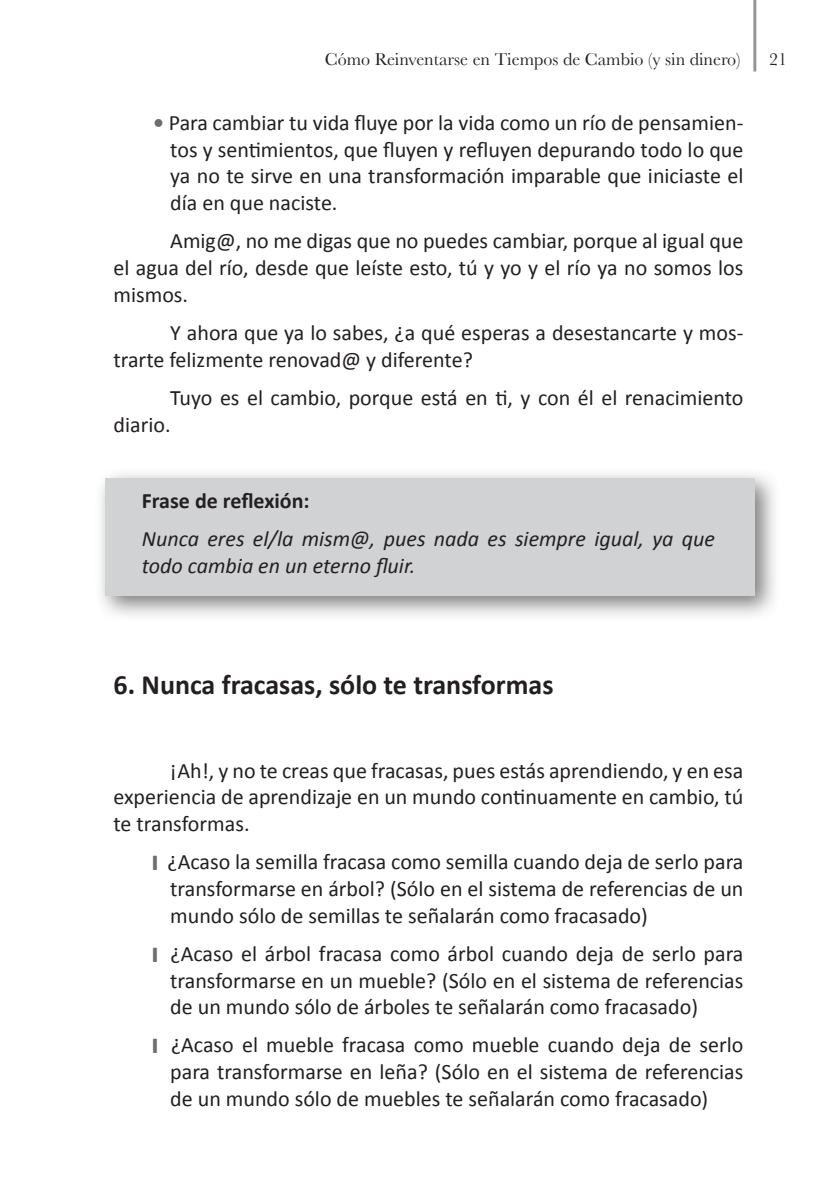
<style>
.page{position:relative;width:840px;height:1191px;background:#fff}
.page>*{position:absolute;margin:0;border:0;box-sizing:border-box;transform-origin:0 0}
.t1{font:700 28px "Calibri";color:#231f20}
.t2{font:22px/26.8px "Calibri";color:#231f20;text-align:justify}
.t3{font:italic 22px/26.8px "Calibri";color:#231f20}
.t4{font:700 22px "Calibri";color:#231f20}
.t5{font:18px "Baskerville";color:#231f20}
.s1{font-weight:700;color:#6c6d70}
.s2{font-weight:700;font-size:16px;color:#6c6d70}
</style>
<div class="page">
<hr style="left:753px;top:0;width:3px;height:71px;background:#939598">
<div style="left:93px;top:466px;width:687px;height:155px;background:#231f20;opacity:.6"></div>
<div style="left:105px;top:478px;width:649px;height:117px;background:#d1d2d4"></div>
<p class="t5" style="left:324px;top:48px;width:417px">Cómo Reinventarse en Tiempos de Cambio (y sin dinero)</p>
<p class="t5" style="left:768px;top:48px;width:19px">21</p>
<p class="t2" style="left:170px;top:108px;width:574px;text-indent:-17px"><span class="s1">•</span> Para cambiar tu vida fluye por la vida como un río de pensamien&shy;tos y sentimientos, que fluyen y refluyen depurando todo lo que ya no te sirve en una transformación imparable que iniciaste el día en que naciste.</p>
<p class="t2" style="left:113px;top:226px;width:631px;text-indent:57px">Amig@, no me digas que no puedes cambiar, porque al igual que el agua del río, desde que leíste esto, tú y yo y el río ya no somos los mismos.</p>
<p class="t2" style="left:113px;top:318px;width:631px;text-indent:57px">Y ahora que ya lo sabes, ¿a qué esperas a desestancarte y mos&shy;trarte felizmente renovad@ y diferente?</p>
<p class="t2" style="left:113px;top:383px;width:631px;text-indent:57px">Tuyo es el cambio, porque está en ti, y con él el renacimiento diario.</p>
<p class="t4" style="left:142px;top:487px;width:169px">Frase de reflexión:</p>
<p class="t3" style="left:142px;top:524px;width:574px">Nunca eres el/la mism@, pues nada es siempre igual, ya que todo cambia en un eterno fluir.</p>
<p class="t1" style="left:113px;top:667px;width:441px">6. Nunca fracasas, sólo te transformas</p>
<p class="t2" style="left:113px;top:756px;width:631px;text-indent:57px">¡Ah!, y no te creas que fracasas, pues estás aprendiendo, y en esa experiencia de aprendizaje en un mundo continuamente en cambio, tú te transformas.</p>
<p class="t2" style="left:170px;top:847px;width:574px;text-indent:-23px"><span class="s2">|</span> ¿Acaso la semilla fracasa como semilla cuando deja de serlo para transformarse en árbol? (Sólo en el sistema de referencias de un mundo sólo de semillas te señalarán como fracasado)</p>
<p class="t2" style="left:170px;top:939px;width:574px;text-indent:-23px"><span class="s2">|</span> ¿Acaso el árbol fracasa como árbol cuando deja de serlo para transformarse en un mueble? (Sólo en el sistema de referencias de un mundo sólo de árboles te señalarán como fracasado)</p>
<p class="t2" style="left:170px;top:1030px;width:574px;text-indent:-23px"><span class="s2">|</span> ¿Acaso el mueble fracasa como mueble cuando deja de serlo para transformarse en leña? (Sólo en el sistema de referencias de un mundo sólo de muebles te señalarán como fracasado)</p>
</div>
